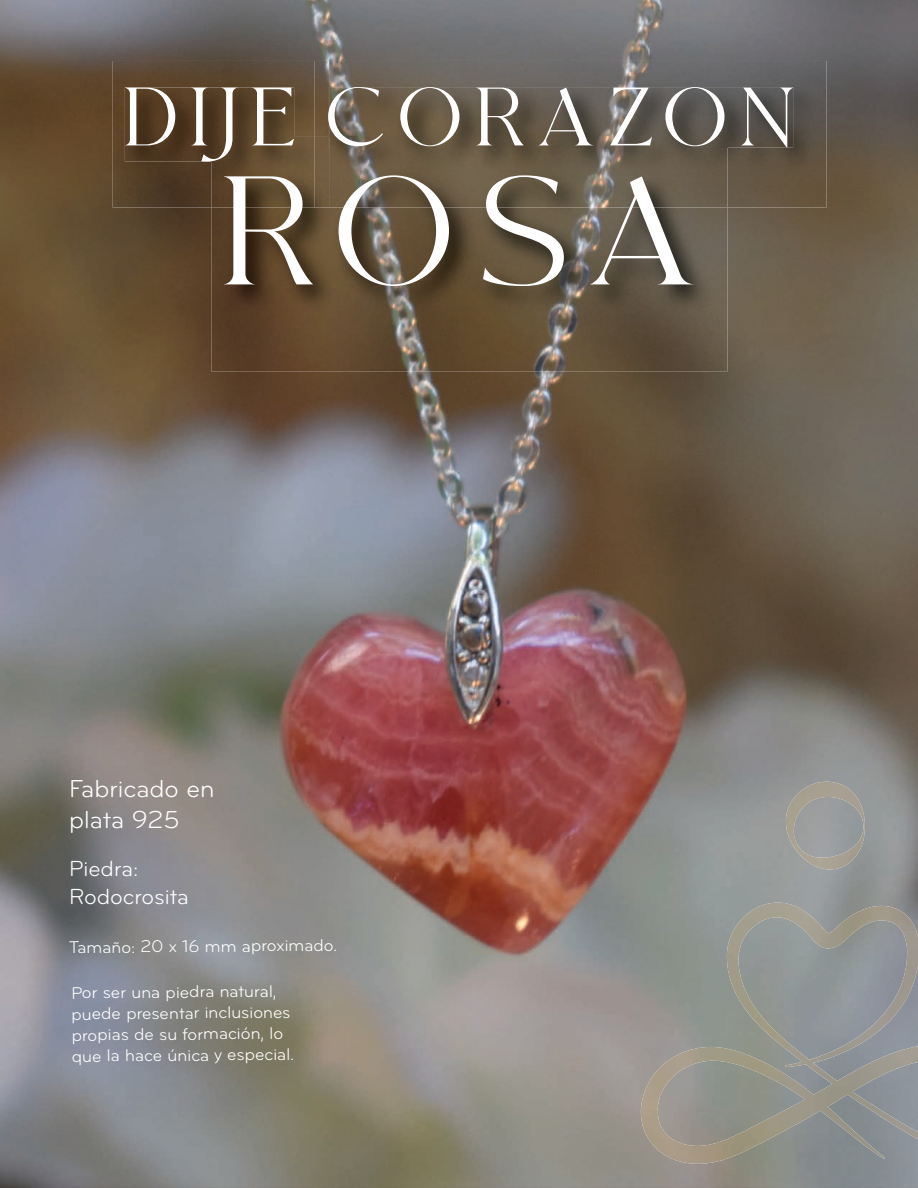
<style>
.page{position:relative;width:918px;height:1188px;background:#fff}
.page>*{position:absolute;margin:0;border:0;box-sizing:border-box;transform-origin:0 0}
.t1{font:159.15px "Moglan Demo";color:#fff}
.t2{font:85.2px "Moglan Demo";letter-spacing:.165em;color:#fff}
.t3{font:25.5px/30.6px "Bryant";color:#fff}
.t4{font:22.65px/27.3px "Bryant";color:#fff}
.t5{font:17.55px/21.1px "Bryant";color:#fff}
</style>
<div class="page">
<img style="left:0;top:0;width:918px;height:1188px">
<img style="left:113px;top:61px;width:714px;height:146px">
<img style="left:125px;top:88px;width:169px;height:74px">
<img style="left:314px;top:61px;width:15px;height:76px">
<img style="left:329px;top:87px;width:464px;height:60px">
<img style="left:328px;top:87px;width:1px;height:50px">
<img style="left:211px;top:207px;width:517px;height:164px">
<img style="left:211px;top:137px;width:117px;height:70px">
<img style="left:211px;top:137px;width:83px;height:25px">
<img style="left:314px;top:147px;width:414px;height:60px">
<img style="left:329px;top:137px;width:399px;height:10px">
<img style="left:783px;top:782px;width:82px;height:87px">
<img style="left:625px;top:903px;width:293px;height:261px">
<h2 class="t2" style="left:125px;top:84px;width:670px">DIJE CORAZON</h2>
<h1 class="t1" style="left:224px;top:170px;width:472px">ROSA</h1>
<h3 class="t3" style="left:69px;top:773px;width:147px">Fabricado en plata 925</h3>
<p class="t4" style="left:69px;top:855px;width:121px">Piedra:<br>Rodocrosita</p>
<p class="t5" style="left:69px;top:938px;width:270px;rotate:-1deg">Tamaño: 20 x 16 mm aproximado.</p>
<p class="t5" style="left:71px;top:983px;width:224px;rotate:-1deg">Por ser una piedra natural, puede presentar inclusiones propias de su formación, lo que la hace única y especial.</p>
</div>
